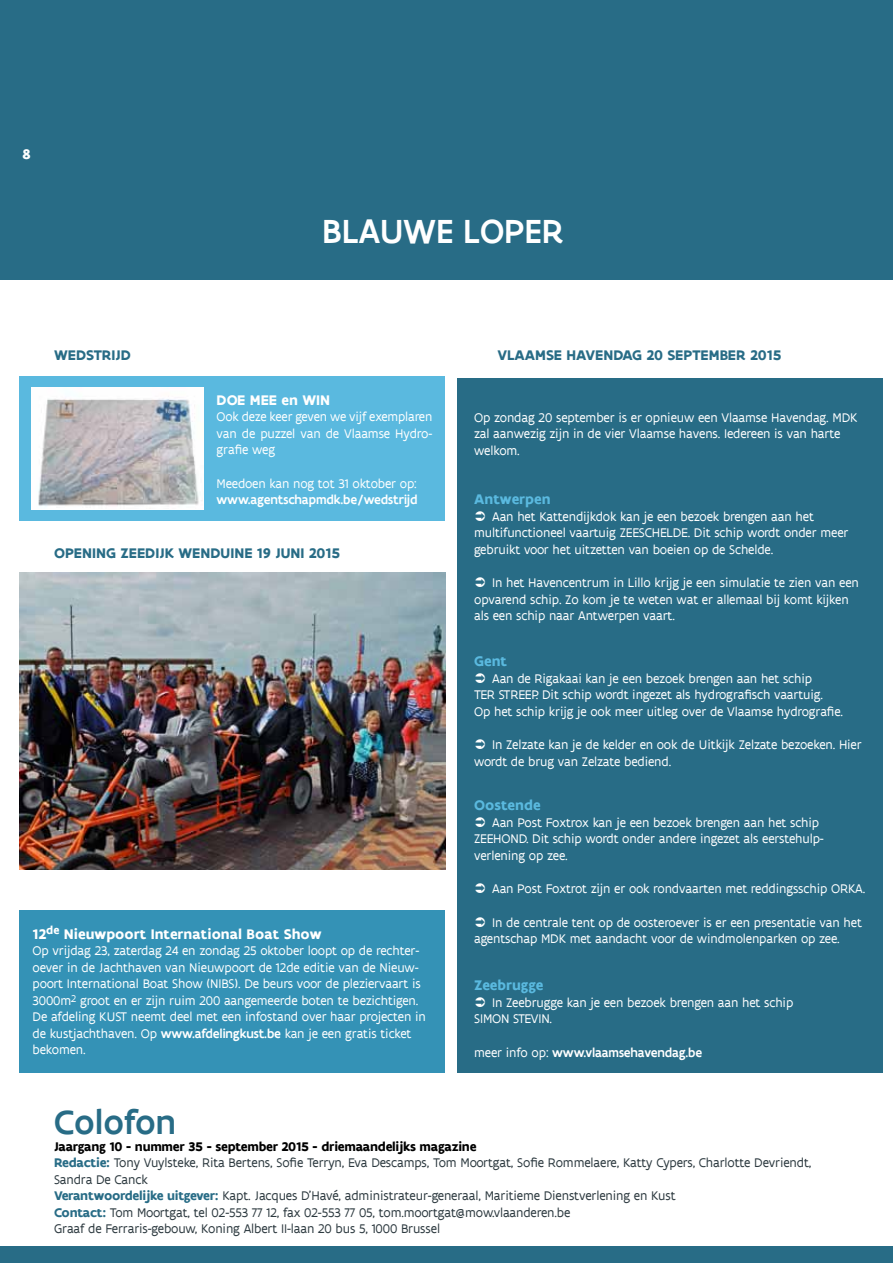
<style>
.page{position:relative;width:893px;height:1263px;background:#fff}
.page>*{position:absolute;margin:0;border:0;box-sizing:border-box;transform-origin:0 0}
.t1{font:500 36px "Flanders Art Sans";color:#fff}
.t2{font:500 36px "Flanders Art Sans";color:#286c86}
.t3{font:700 15px "Flanders Art Sans";color:#286c86}
.t4{font:700 15px "Flanders Art Sans";color:#fff}
.t5{font:700 15px "Flanders Art Sans";color:#5ab9df}
.t6{font:13.5px/16.5px "Flanders Art Sans";letter-spacing:-.01em;color:#fff}
.t7{font:13.5px/16.5px "Flanders Art Sans";letter-spacing:-.01em;color:#2c393f}
.t8{font:500 13.5px "Flanders Art Sans";letter-spacing:-.01em;color:#fff}
.s1{font-weight:500}
.s2{font-weight:400}
.s3{font-weight:700;color:#000}
.s4{font-weight:700;color:#286c86}
</style>
<div class="page">
<div style="left:0;top:0;width:893px;height:280px;background:#286c86"></div>
<div style="left:0;top:1246px;width:893px;height:17px;background:#286c86"></div>
<img style="left:20px;top:572px;width:425px;height:298px">
<div style="left:20px;top:377px;width:425px;height:144px;background:#5ab9df"></div>
<img style="left:32px;top:387px;width:172px;height:123px">
<div style="left:457px;top:378px;width:425px;height:695px;background:#286c86"></div>
<div style="left:20px;top:910px;width:425px;height:163px;background:#3492b6"></div>
<p class="t4" style="left:23px;top:145px;width:10px">8</p>
<p class="t3" style="left:54px;top:346px;width:77px">WEDSTRI JD</p>
<h1 class="t1" style="left:322px;top:208px;width:243px">BLAUWE LOPER</h1>
<p class="t3" style="left:497px;top:346px;width:11px">VLAA</p>
<p class="t3" style="left:535px;top:346px;width:52px">MSE HAVENDAG</p>
<p class="t3" style="left:646px;top:346px;width:83px">20 SEPTEMBER</p>
<p class="t3" style="left:750px;top:346px;width:33px">2015</p>
<p class="t4" style="left:217px;top:390px;width:11px">DOE</p>
<p class="t4" style="left:250px;top:390px;width:74px">MEE en WIN</p>
<p class="t6" style="left:217px;top:409px;width:217px;text-align:justify">Ook deze keer geven we vijf exemplaren van de puzzel van de Vlaamse Hydro&shy;grafie weg</p>
<p class="t6" style="left:217px;top:475px;width:202px">Meedoen kan nog tot 31 oktober op:</p>
<p class="t8" style="left:217px;top:491px;width:203px">www.agentschapmdk.be/wedstrijd</p>
<p class="t3" style="left:54px;top:544px;width:30px">OPENING</p>
<p class="t3" style="left:120px;top:544px;width:17px">ZEEDI</p>
<p class="t3" style="left:159px;top:544px;width:43px">JK WENDUINE</p>
<p class="t3" style="left:257px;top:544px;width:33px">19 JUNI</p>
<p class="t3" style="left:309px;top:544px;width:33px">2015</p>
<p class="t4" style="left:33px;top:924px;width:290px">12<sup>de</sup> Nieuwpoort International Boat Show</p>
<p class="t6" style="left:33px;top:943px;width:395px">Op vrijdag 23, zaterdag 24 en zondag 25 oktober loopt op de rechter&shy;oever in de Jachthaven van Nieuwpoort de 12de editie van de Nieuw&shy;poort International Boat Show (NIBS). De beurs voor de pleziervaart is 3000m<sup>2</sup> groot en er zijn ruim 200 aangemeerde boten te bezichtigen.<br>De afdeling KUST neemt deel met een infostand over haar projecten in de kustjachthaven. Op <span class="s1">www.afdelingkust.be</span> kan je een gratis ticket bekomen.</p>
<p class="t6" style="left:474px;top:409px;width:385px">Op zondag 20 september is er opnieuw een Vlaamse Havendag. MDK zal aanwezig zijn in de vier Vlaamse havens. Iedereen is van harte welkom.</p>
<p class="t5" style="left:474px;top:490px;width:78px">Antwerpen</p>
<p class="t6" style="left:474px;top:508px;width:376px;text-indent:18px">Aan het Kattendijkdok kan je een bezoek brengen aan het multifunctioneel vaartuig ZEESCHELDE. Dit schip wordt onder meer gebruikt voor het uitzetten van boeien op de Schelde.</p>
<p class="t6" style="left:474px;top:575px;width:386px;text-indent:18px">In het Havencentrum in Lillo krijg je een simulatie te zien van een opvarend schip. Zo kom je te weten wat er allemaal bij komt kijken als een schip naar Antwerpen vaart.</p>
<p class="t5" style="left:474px;top:652px;width:35px">Gent</p>
<p class="t6" style="left:474px;top:670px;width:370px;text-indent:18px">Aan de Rigakaai kan je een bezoek brengen aan het schip<br>TER STREEP. Dit schip wordt ingezet als hydrografisch vaartuig.<br>Op het schip krijg je ook meer uitleg over de Vlaamse hydrografie.</p>
<p class="t6" style="left:474px;top:737px;width:389px;text-indent:18px">In Zelzate kan je de kelder en ook de Uitkijk Zelzate bezoeken. Hier wordt de brug van Zelzate bediend.</p>
<p class="t5" style="left:474px;top:796px;width:68px">Oostende</p>
<p class="t6" style="left:474px;top:814px;width:351px;text-indent:18px">Aan Post Foxtrox kan je een bezoek brengen aan het schip<br>ZEEHOND. Dit schip wordt onder andere ingezet als eerstehulp&shy;verlening op zee.</p>
<p class="t6" style="left:492px;top:881px;width:375px">Aan Post Foxtrot zijn er ook rondvaarten met reddingsschip ORKA.</p>
<p class="t6" style="left:474px;top:914px;width:389px;text-indent:18px">In de centrale tent op de oosteroever is er een presentatie van het agentschap MDK met aandacht voor de windmolenparken op zee.</p>
<p class="t5" style="left:474px;top:976px;width:71px">Zeebrugge</p>
<p class="t6" style="left:474px;top:994px;width:321px;text-indent:18px">In Zeebrugge kan je een bezoek brengen aan het schip<br>SIMON STEVIN.</p>
<p class="t8" style="left:474px;top:1044px;width:230px"><span class="s2">meer info op:</span> www.vlaamsehavendag.be</p>
<h1 class="t2" style="left:54px;top:1100px;width:123px">Colofon</h1>
<p class="t7" style="left:54px;top:1138px;width:759px"><span class="s3">Jaargang 10 - nummer 35 - september 2015 - driemaandelijks magazine<br></span><span class="s4">Redactie:</span> Tony Vuylsteke, Rita Bertens, Sofie Terryn, Eva Descamps, Tom Moortgat, Sofie Rommelaere, Katty Cypers, Charlotte Devriendt, Sandra De Canck<br><span class="s4">Verantwoordelijke uitgever:</span> Kapt. Jacques D’Havé, administrateur-generaal, Maritieme Dienstverlening en Kust<br><span class="s4">Contact:</span> Tom Moortgat, tel 02-553 77 12, fax 02-553 77 05, tom.moortgat@mow.vlaanderen.be<br>Graaf de Ferraris-gebouw, Koning Albert II-laan 20 bus 5, 1000 Brussel</p>
</div>
